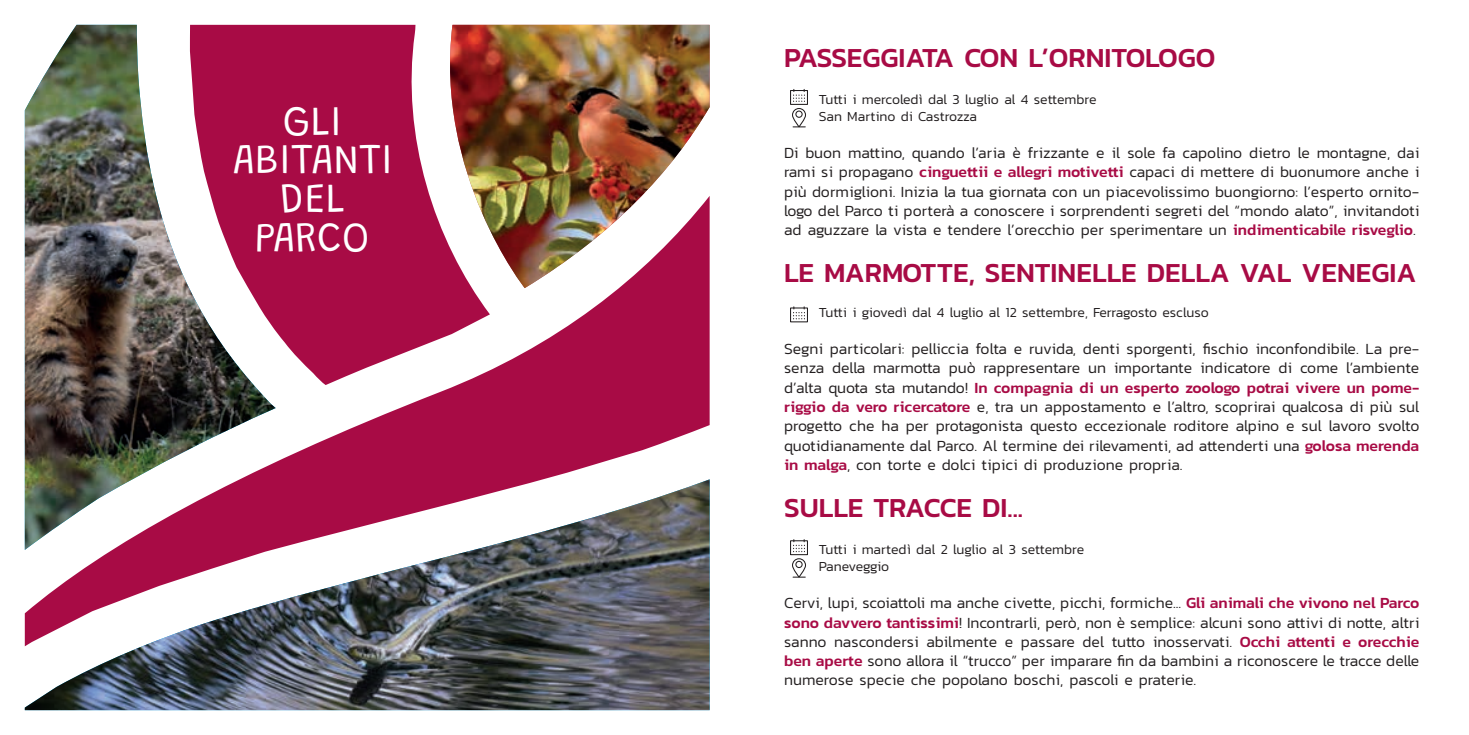
<style>
.page{position:relative;width:1469px;height:735px;background:#fff}
.page>*{position:absolute;margin:0;border:0;box-sizing:border-box;transform-origin:0 0}
.t1{font:300 42px/38.5px "Grandstander";color:#fff;text-align:center}
.t2{font:500 28px "Kanit";color:#a80b45}
.t3{font:300 15.75px/19.2px "Kanit";color:#231f20;text-align:justify}
.t4{font:300 14px/17.5px "Kanit";color:#231f20}
.s1{font-weight:500;color:#a80b45}
</style>
<div class="page">
<svg style="left:276px;top:288px;width:433px;height:191px;fill:#a80b45"></svg>
<img style="left:490px;top:25px;width:219px;height:263px">
<svg style="left:276px;top:25px;width:214px;height:360px;fill:#a80b45"></svg>
<img style="left:25px;top:25px;width:251px;height:454px">
<img style="left:25px;top:479px;width:684px;height:230px">
<div style="left:790px;top:90px;width:18px;height:15px;border:1px solid #231f20"></div>
<svg style="left:793px;top:89px;width:12px;height:13px"></svg>
<div style="left:792px;top:108px;width:14px;height:19px;border:1px solid #231f20;border-radius:7px"></div>
<div style="left:795px;top:110px;width:7px;height:8px;border:1px solid #231f20;border-radius:50%"></div>
<div style="left:790px;top:307px;width:18px;height:15px;border:1px solid #231f20"></div>
<svg style="left:793px;top:306px;width:12px;height:13px"></svg>
<div style="left:790px;top:540px;width:18px;height:15px;border:1px solid #231f20"></div>
<svg style="left:793px;top:539px;width:12px;height:13px"></svg>
<div style="left:792px;top:558px;width:14px;height:19px;border:1px solid #231f20;border-radius:7px"></div>
<div style="left:795px;top:560px;width:7px;height:7px;border:1px solid #231f20;border-radius:50%"></div>
<h1 class="t1" style="left:232px;top:98px;width:162px">GLI<br>ABITANTI<br>DEL<br>PARCO</h1>
<h2 class="t2" style="left:784px;top:36px;width:433px">PASSEGGIATA CON L’ORNITOLOGO</h2>
<p class="t4" style="left:819px;top:90px;width:279px">Tutti i mercoledì dal 3 luglio al 4 settembre<br>San Martino di Castrozza</p>
<p class="t3" style="left:784px;top:143px;width:637px">Di buon mattino, quando l’aria è frizzante e il sole fa capolino dietro le montagne, dai rami si propagano <span class="s1">cinguettii e allegri motivetti</span> capaci di mettere di buonumore anche i più dormiglioni. Inizia la tua giornata con un piacevolissimo buongiorno: l’esperto ornito&shy;logo del Parco ti porterà a conoscere i sorprendenti segreti del “mondo alato”, invitandoti ad aguzzare la vista e tendere l’orecchio per sperimentare un <span class="s1">indimenticabile risveglio</span>.</p>
<h2 class="t2" style="left:784px;top:252px;width:634px">LE MARMOTTE, SENTINELLE DELLA VAL VENEGIA</h2>
<p class="t4" style="left:819px;top:303px;width:391px">Tutti i giovedì dal 4 luglio al 12 settembre, Ferragosto escluso</p>
<p class="t3" style="left:784px;top:339px;width:637px">Segni particolari: pelliccia folta e ruvida, denti sporgenti, fischio inconfondibile. La pre&shy;senza della marmotta può rappresentare un importante indicatore di come l’ambiente d’alta quota sta mutando! <span class="s1">In compagnia di un esperto zoologo potrai vivere un pome&shy;riggio da vero ricercatore</span> e, tra un appostamento e l’altro, scoprirai qualcosa di più sul progetto che ha per protagonista questo eccezionale roditore alpino e sul lavoro svolto quotidianamente dal Parco. Al termine dei rilevamenti, ad attenderti una <span class="s1">golosa merenda in malga</span>, con torte e dolci tipici di produzione propria.</p>
<h2 class="t2" style="left:784px;top:486px;width:240px">SULLE TRACCE DI...</h2>
<p class="t4" style="left:819px;top:540px;width:267px">Tutti i martedì dal 2 luglio al 3 settembre<br>Paneveggio</p>
<p class="t3" style="left:784px;top:592px;width:637px">Cervi, lupi, scoiattoli ma anche civette, picchi, formiche... <span class="s1">Gli animali che vivono nel Parco sono davvero tantissimi</span>! Incontrarli, però, non è semplice: alcuni sono attivi di notte, altri sanno nascondersi abilmente e passare del tutto inosservati. <span class="s1">Occhi attenti e orecchie ben aperte</span> sono allora il “trucco” per imparare fin da bambini a riconoscere le tracce delle numerose specie che popolano boschi, pascoli e praterie.</p>
</div>
